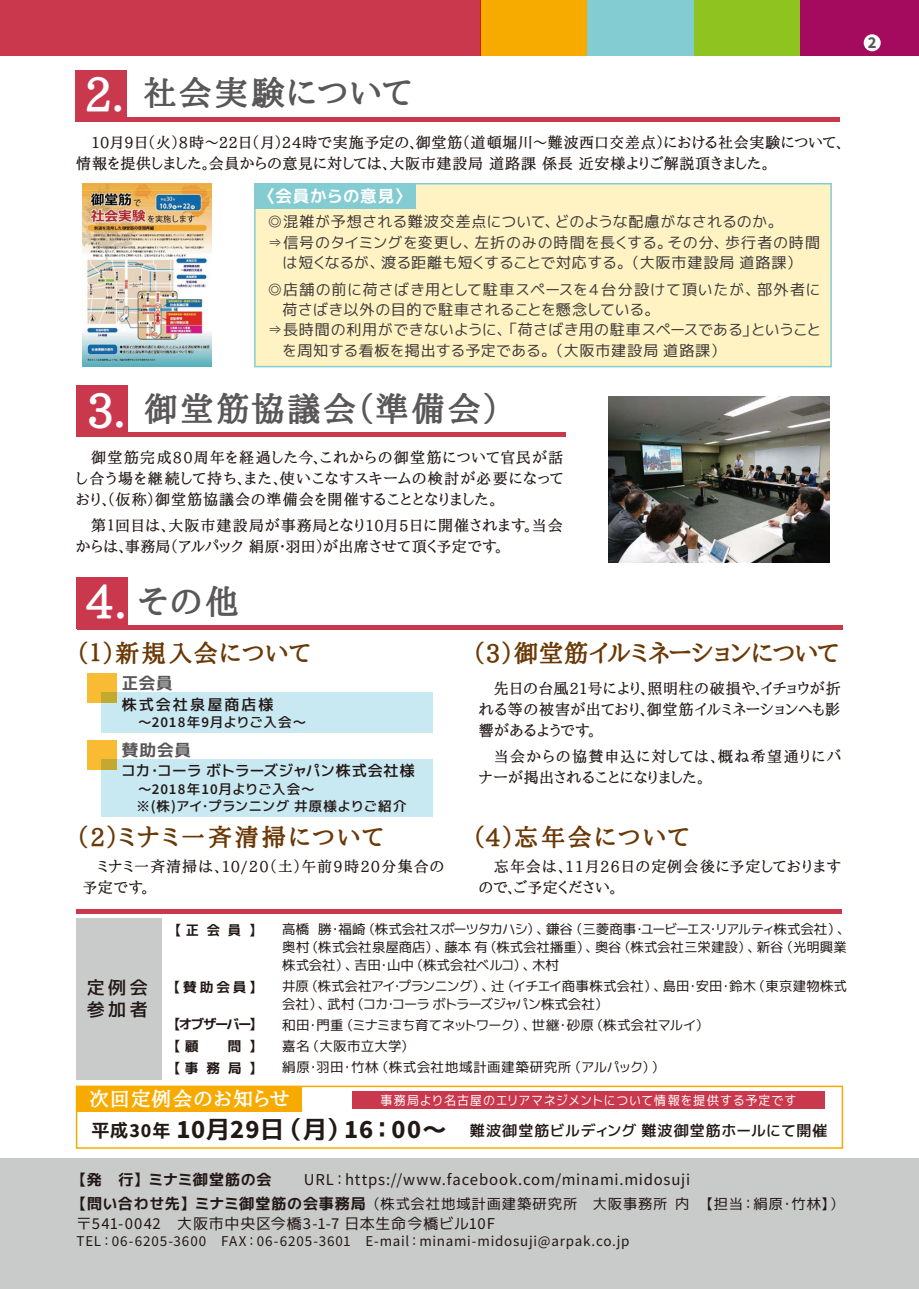
<style>
.page{position:relative;width:919px;height:1289px;background:#fff}
.page>*{position:absolute;margin:0;border:0;box-sizing:border-box;transform-origin:0 0}
.t1{font:700 33px "Aozora Mincho";letter-spacing:.08em;color:#595757}
.t2{font:700 24px "Aozora Mincho";letter-spacing:.01em;color:#6a3906}
.t3{font:700 24px "Aozora Mincho";letter-spacing:.11em;color:#6a3906}
.t4{font:700 24px "Aozora Mincho";letter-spacing:.08em;color:#6a3906}
.t5{font:700 24px "Aozora Mincho";letter-spacing:.115em;color:#6a3906}
.t6{font:700 19.5px "Aozora Mincho";letter-spacing:.07em;color:#fff}
.t7{font:600 18px/22.5px "Kazesawa";letter-spacing:.2em;color:#221815}
.t8{font:700 16.5px "Kazesawa";letter-spacing:.045em;color:#fff}
.t9{font:700 16.5px "Kazesawa";letter-spacing:.045em;color:#595757}
.t10{font:500 15px/21px "Aozora Mincho";letter-spacing:.05em;color:#221815}
.t11{font:15px "Kazesawa";letter-spacing:.045em;color:#3e3a39}
.t12{font:15px "Kazesawa";letter-spacing:.05em;color:#221815}
.t13{font:600 15px "Kazesawa";letter-spacing:.06em;color:#221815}
.t14{font:500 15px/21px "Aozora Mincho";letter-spacing:.07em;color:#221815}
.t15{font:500 15px/21px "Aozora Mincho";letter-spacing:.075em;color:#221815}
.t16{font:600 15px "Kazesawa";letter-spacing:.04em;color:#221815}
.t17{font:600 15px "Kazesawa";letter-spacing:.135em;color:#221815}
.t18{font:700 15px "Kazesawa";color:#595757}
.t19{font:14.25px "Kazesawa";letter-spacing:.065em;color:#221815}
.t20{font:13.5px/18px "Kazesawa";letter-spacing:.005em;color:#221815}
.t21{font:13.5px "Kazesawa";letter-spacing:.055em;color:#221815}
.t22{font:600 13.5px/17.2px "Kazesawa";letter-spacing:.06em;color:#221815}
.t23{font:700 13.5px "Kazesawa";letter-spacing:.215em;color:#221815}
.t24{font:12.75px "Kazesawa";letter-spacing:.085em;color:#fff;scale:.94 1}
.s1{font-size:45px;color:#fff}
.s2{font-weight:400}
.s3{font-weight:700;font-size:18px}
.s4{font-weight:700;font-size:24px}
.s5{font-weight:700}
.s6{font-weight:700;font-size:15px}
</style>
<div class="page">
<div style="left:0;top:1158px;width:918px;height:130px;background:#c9caca"></div>
<div style="left:76px;top:1085px;width:767px;height:63px;border:2px solid #f7ab00"></div>
<div style="left:352px;top:1091px;width:472px;height:17px;background:#c9384d"></div>
<div style="left:254px;top:183px;width:577px;height:184px;background:#fff3c3;border:2px solid #83ccd2"></div>
<img style="left:608px;top:397px;width:221px;height:166px">
<img style="left:83px;top:184px;width:128px;height:182px">
<hr style="left:76px;top:117px;width:763px;height:4px;background:#c9384d">
<div style="left:76px;top:70px;width:51px;height:51px;background:#c9384d"></div>
<div style="left:77px;top:432px;width:489px;height:5px;background:#c9384d"></div>
<div style="left:77px;top:386px;width:51px;height:51px;background:#c9384d"></div>
<hr style="left:77px;top:625px;width:765px;height:4px;background:#c9384d">
<hr style="left:77px;top:909px;width:765px;height:4px;background:#c9384d">
<div style="left:77px;top:577px;width:51px;height:51px;background:#c9384d"></div>
<div style="left:77px;top:918px;width:85px;height:162px;background:#c9caca"></div>
<div style="left:77px;top:1086px;width:225px;height:25px;background:#f7ab00"></div>
<div style="left:255px;top:184px;width:161px;height:25px;background:#83ccd2"></div>
<div style="left:101px;top:692px;width:332px;height:40px;background:#c8e8f2"></div>
<svg style="left:87px;top:673px;width:30px;height:29px"></svg>
<div style="left:101px;top:758px;width:332px;height:58px;background:#c8e8f2"></div>
<svg style="left:87px;top:740px;width:30px;height:29px"></svg>
<div style="left:791px;top:0;width:127px;height:55px;background:#a40b5e"></div>
<div style="left:685px;top:0;width:114px;height:55px;background:#8fc31f"></div>
<div style="left:578px;top:0;width:115px;height:55px;background:#83ccd2"></div>
<div style="left:480px;top:0;width:107px;height:55px;background:#f7ab00"></div>
<div style="left:0;top:0;width:480px;height:55px;background:#c9384d"></div>
<div style="left:863px;top:34px;width:17px;height:17px;background:#fff;border-radius:50%"></div>
<h1 class="t1" style="left:84px;top:74px;width:328px"><span class="s1">2.</span> 社会実験について</h1>
<p class="t10" style="left:76px;top:133px;width:768px;text-indent:15px">10月9日（火）8時～22日（月）24時で実施予定の、御堂筋（道頓堀川～難波西口交差点）における社会実験について、情報を提供しました。会員からの意見に対しては、大阪市建設局 道路課 係長 近安様よりご解説頂きました。</p>
<p class="t8" style="left:259px;top:183px;width:153px">〈会員からの意見〉</p>
<p class="t11" style="left:267px;top:211px;width:517px">◎混雑が予想される難波交差点について、どのような配慮がなされるのか。</p>
<p class="t11" style="left:267px;top:231px;width:554px">⇒信号のタイミングを変更し、左折のみの時間を長くする。その分、歩行者の時間</p>
<p class="t11" style="left:282px;top:252px;width:520px">は短くなるが、渡る距離も短くすることで対応する。（大阪市建設局 道路課）</p>
<p class="t11" style="left:267px;top:279px;width:554px">◎店舗の前に荷さばき用として駐車スペースを４台分設けて頂いたが、部外者に</p>
<p class="t11" style="left:282px;top:299px;width:378px">荷さばき以外の目的で駐車されることを懸念している。</p>
<p class="t11" style="left:267px;top:319px;width:554px">⇒長時間の利用ができないように、「荷さばき用の駐車スペースである」ということ</p>
<p class="t11" style="left:282px;top:339px;width:444px">を周知する看板を掲出する予定である。（大阪市建設局 道路課）</p>
<h1 class="t1" style="left:87px;top:390px;width:414px"><span class="s1">3.</span> 御堂筋協議会（準備会）</h1>
<p class="t10" style="left:76px;top:448px;width:488px;text-align:justify;text-indent:15px">御堂筋完成80周年を経過した今、これからの御堂筋について官民が話し合う場を継続して持ち、また、使いこなすスキームの検討が必要になっており、（仮称）御堂筋協議会の準備会を開催することとなりました。</p>
<p class="t10" style="left:76px;top:515px;width:488px;text-indent:15px">第１回目は、大阪市建設局が事務局となり10月5日に開催されます。当会からは、事務局（アルパック 絹原・羽田）が出席させて頂く予定です。</p>
<h1 class="t1" style="left:85px;top:582px;width:154px"><span class="s1">4.</span> その他</h1>
<h2 class="t4" style="left:77px;top:639px;width:235px">（１）新規入会について</h2>
<p class="t9" style="left:122px;top:670px;width:52px">正会員</p>
<p class="t17" style="left:122px;top:693px;width:153px">株式会社泉屋商店様</p>
<p class="t22" style="left:138px;top:713px;width:170px">～2018年9月よりご入会～</p>
<p class="t9" style="left:122px;top:737px;width:71px">賛助会員</p>
<p class="t16" style="left:122px;top:760px;width:294px">コカ・コーラ ボトラーズジャパン株式会社様</p>
<p class="t22" style="left:124px;top:780px;width:283px;text-indent:13px">～2018年10月よりご入会～<br><span class="s2">　</span>※(株)アイ・プランニング 井原様よりご紹介</p>
<h2 class="t3" style="left:77px;top:823px;width:308px">（2）ミナミ一斉清掃について</h2>
<p class="t15" style="left:83px;top:856px;width:363px;text-indent:15px">ミナミ一斉清掃は、10/20（土）午前9時20分集合の予定です。</p>
<h2 class="t2" style="left:473px;top:639px;width:367px">（3）御堂筋イルミネーションについて</h2>
<p class="t10" style="left:479px;top:678px;width:363px;text-align:justify;text-indent:15px">先日の台風21号により、照明柱の破損や、イチョウが折れる等の被害が出ており、御堂筋イルミネーションへも影響があるようです。</p>
<p class="t14" style="left:479px;top:746px;width:364px;text-indent:15px">当会からの協賛申込に対しては、概ね希望通りにバナーが掲出されることになりました。</p>
<h2 class="t5" style="left:473px;top:823px;width:217px">（4）忘年会について</h2>
<p class="t10" style="left:479px;top:856px;width:364px;text-indent:15px">忘年会は、11月26日の定例会後に予定しておりますので、ご予定ください。</p>
<p class="t7" style="left:87px;top:975px;width:63px">定例会参加者</p>
<p class="t23" style="left:173px;top:919px;width:86px">【正会員】</p>
<p class="t23" style="left:172px;top:977px;width:88px">【賛助会員】</p>
<p class="t23" style="left:172px;top:1013px;width:88px">【オブザーバー】</p>
<p class="t23" style="left:172px;top:1035px;width:88px">【顧　問】</p>
<p class="t23" style="left:172px;top:1058px;width:88px">【事務局】</p>
<p class="t20" style="left:282px;top:919px;width:569px">高橋 勝・福崎（株式会社スポーツタカハシ）、鎌谷（三菱商事・ユービーエス・リアルティ株式会社）、奥村（株式会社泉屋商店）、藤本有（株式会社播重）、奥谷（株式会社三栄建設）、新谷（光明興業株式会社）、吉田・山中（株式会社ベルコ）、木村</p>
<p class="t20" style="left:282px;top:976px;width:566px">井原（株式会社アイ・プランニング）、辻（イチエイ商事株式会社）、島田・安田・鈴木（東京建物株式会社）、武村（コカ・コーラ ボトラーズジャパン株式会社）</p>
<p class="t20" style="left:282px;top:1014px;width:428px;line-height:21px">和田・門重（ミナミまち育てネットワーク）、世継・砂原（株式会社マルイ）嘉名（大阪市立大学）<br>絹原・羽田・竹林（株式会社地域計画建築研究所（アルパック））</p>
<h3 class="t6" style="left:89px;top:1087px;width:202px">次回定例会のお知らせ</h3>
<p class="t24" style="left:380px;top:1091px;width:444px">事務局より名古屋のエリアマネジメントについて情報を提供する予定です</p>
<p class="t13" style="left:91px;top:1119px;width:737px"><span class="s3">平成30年</span> <span class="s4">10月29日（月）16：00～</span> 難波御堂筋ビルディング 難波御堂筋ホールにて開催</p>
<p class="t12" style="left:77px;top:1169px;width:615px"><span class="s5">【発　行】 ミナミ御堂筋の会　　</span>URL：https://www.facebook.com/minami.midosuji</p>
<p class="t19" style="left:77px;top:1193px;width:768px"><span class="s6">【問い合わせ先】 ミナミ御堂筋の会事務局</span>（株式会社地域計画建築研究所　大阪事務所内　【担当：絹原・竹林】）</p>
<p class="t12" style="left:77px;top:1212px;width:420px">〒541-0042　大阪市中央区今橋3-1-7 日本生命今橋ビル10F</p>
<p class="t21" style="left:77px;top:1231px;width:554px">TEL：06-6205-3600　FAX：06-6205-3601　E-mail：minami-midosuji@arpak.co.jp</p>
<p class="t18" style="left:867px;top:31px;width:10px">2</p>
</div>
